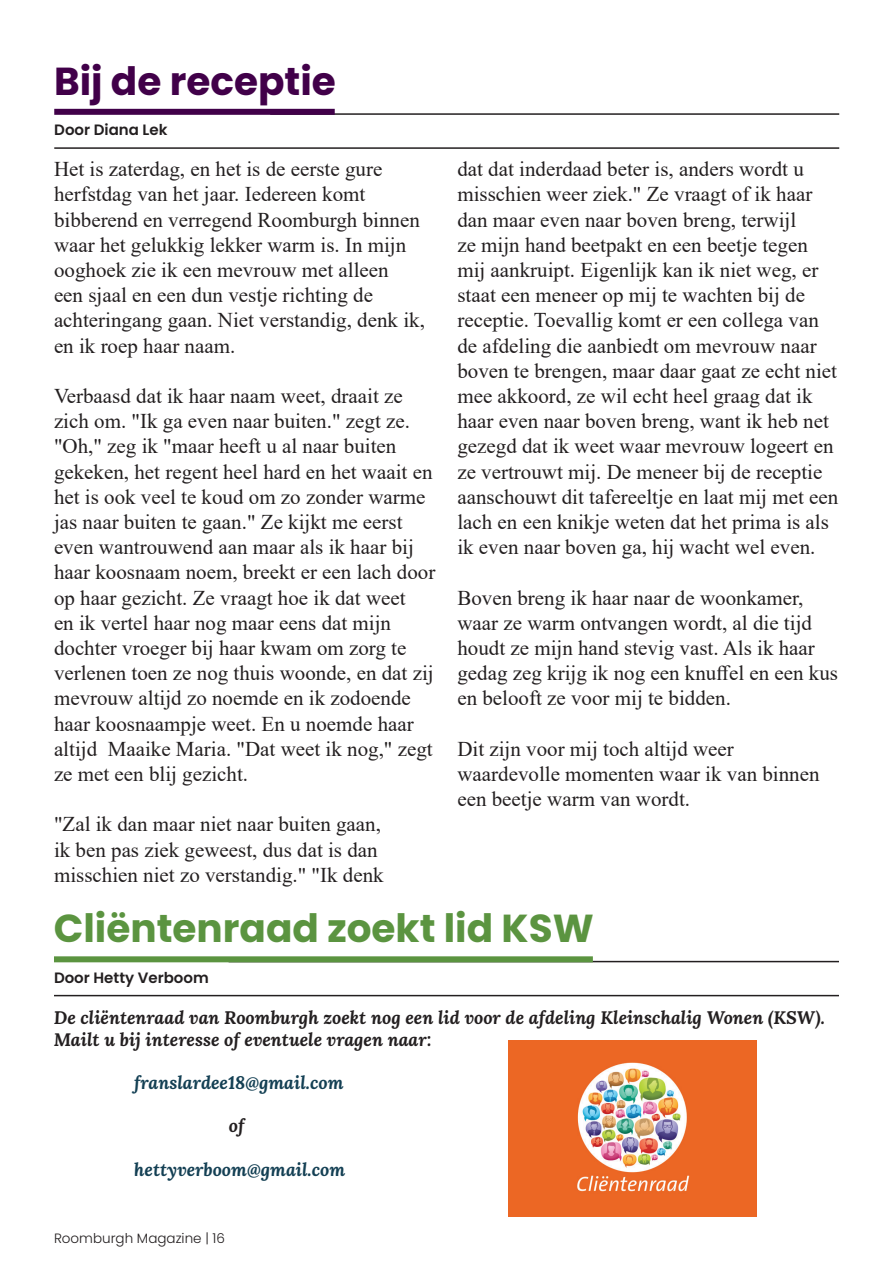
<style>
.page{position:relative;width:893px;height:1263px;background:#fff}
.page>*{position:absolute;margin:0;border:0;box-sizing:border-box;transform-origin:0 0}
.t1{font:700 39px "Poppins";color:#5b9440}
.t2{font:700 39px "Poppins";color:#410049}
.t3{font:21px/25.2px "Times New Roman";color:#231f20}
.t4{font:italic 700 18px "Lora";color:#231f20}
.t5{font:italic 700 18px "Lora";color:#144054}
.t6{font:600 15px "Poppins";color:#231f20}
.t7{font:300 13.5px "Poppins";color:#231f20}
</style>
<div class="page">
<hr style="left:270px;top:113px;width:569px;height:2px;background:#231f20">
<hr style="left:229px;top:961px;width:610px;height:1px;background:#231f20">
<hr style="left:54px;top:147px;width:785px;height:2px;background:#231f20">
<hr style="left:54px;top:995px;width:785px;height:1px;background:#231f20">
<div style="left:54px;top:109px;width:281px;height:6px;background:#410049"></div>
<div style="left:54px;top:956px;width:539px;height:6px;background:#5b9440"></div>
<img style="left:509px;top:1041px;width:248px;height:175px">
<p class="t2" style="left:54px;top:59px;width:283px">Bij de receptie</p>
<p class="t6" style="left:54px;top:121px;width:115px">Door Diana Lek</p>
<p class="t3" style="left:54px;top:156px;width:372px">Het is zaterdag, en het is de eerste gure herfstdag van het jaar. Iedereen komt bibberend en verregend Roomburgh binnen waar het gelukkig lekker warm is. In mijn ooghoek zie ik een mevrouw met alleen<br>een sjaal en een dun vestje richting de achteringang gaan. Niet verstandig, denk ik, en ik roep haar naam.</p>
<p class="t3" style="left:54px;top:383px;width:383px">Verbaasd dat ik haar naam weet, draait ze zich om. "Ik ga even naar buiten." zegt ze. "Oh," zeg ik "maar heeft u al naar buiten gekeken, het regent heel hard en het waait en het is ook veel te koud om zo zonder warme jas naar buiten te gaan." Ze kijkt me eerst even wantrouwend aan maar als ik haar bij haar koosnaam noem, breekt er een lach door op haar gezicht. Ze vraagt hoe ik dat weet<br>en ik vertel haar nog maar eens dat mijn dochter vroeger bij haar kwam om zorg te verlenen toen ze nog thuis woonde, en dat zij mevrouw altijd zo noemde en ik zodoende haar koosnaampje weet. En u noemde haar altijd Maaike Maria. "Dat weet ik nog," zegt ze met een blij gezicht.</p>
<p class="t3" style="left:54px;top:811px;width:331px">"Zal ik dan maar niet naar buiten gaan, ik ben pas ziek geweest, dus dat is dan misschien niet zo verstandig." "Ik denk</p>
<p class="t3" style="left:457px;top:156px;width:382px">dat dat inderdaad beter is, anders wordt u misschien weer ziek." Ze vraagt of ik haar dan maar even naar boven breng, terwijl<br>ze mijn hand beetpakt en een beetje tegen mij aankruipt. Eigenlijk kan ik niet weg, er staat een meneer op mij te wachten bij de receptie. Toevallig komt er een collega van de afdeling die aanbiedt om mevrouw naar boven te brengen, maar daar gaat ze echt niet mee akkoord, ze wil echt heel graag dat ik haar even naar boven breng, want ik heb net gezegd dat ik weet waar mevrouw logeert en ze vertrouwt mij. De meneer bij de receptie aanschouwt dit tafereeltje en laat mij met een lach en een knikje weten dat het prima is als ik even naar boven ga, hij wacht wel even.</p>
<p class="t3" style="left:457px;top:584px;width:382px">Boven breng ik haar naar de woonkamer, waar ze warm ontvangen wordt, al die tijd houdt ze mijn hand stevig vast. Als ik haar gedag zeg krijg ik nog een knuffel en een kus en belooft ze voor mij te bidden.</p>
<p class="t3" style="left:457px;top:735px;width:364px">Dit zijn voor mij toch altijd weer waardevolle momenten waar ik van binnen een beetje warm van wordt.</p>
<p class="t1" style="left:54px;top:906px;width:541px">Cliëntenraad zoekt lid KSW</p>
<p class="t6" style="left:54px;top:969px;width:156px">Door Hetty Verboom</p>
<p class="t4" style="left:54px;top:1005px;width:773px">De cliëntenraad van Roomburgh zoekt nog een lid voor de afdeling Kleinschalig Wonen (KSW).</p>
<p class="t4" style="left:54px;top:1026px;width:379px">Mailt u bij interesse of eventuele vragen naar:</p>
<p class="t5" style="left:134px;top:1070px;width:211px">franslardee18@gmail.com</p>
<p class="t4" style="left:229px;top:1113px;width:17px">of</p>
<p class="t5" style="left:134px;top:1156px;width:212px">hettyverboom@gmail.com</p>
<p class="t7" style="left:54px;top:1230px;width:173px">Roomburgh Magazine | 16</p>
</div>
